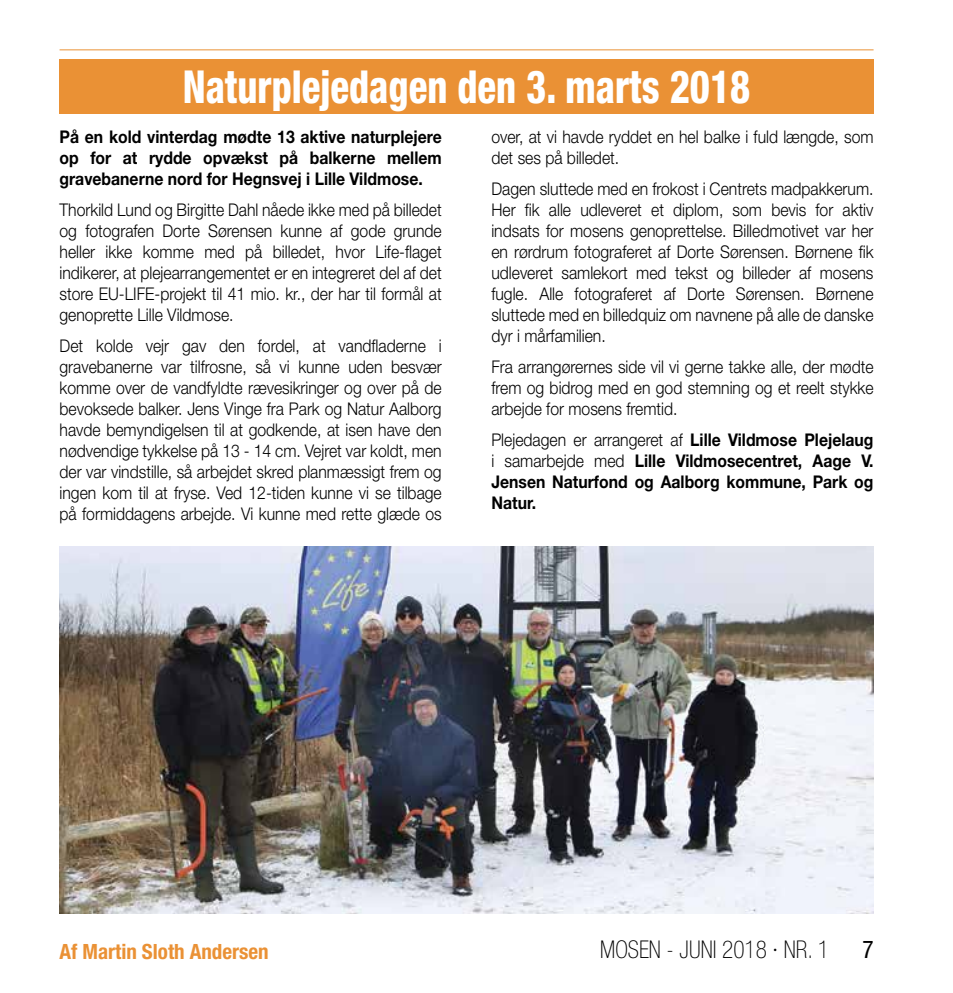
<style>
.page{position:relative;width:953px;height:993px;background:#fff}
.page>*{position:absolute;margin:0;border:0;box-sizing:border-box;transform-origin:0 0}
.t1{font:800 condensed 45.5px "Helvetica Neue";color:#fff;scale:.85 1}
.t2{font:100 condensed 24.5px "Helvetica Neue";color:#000;scale:.95 1}
.t3{font:condensed 24.5px "Helvetica Neue";color:#000;scale:.95 1}
.t4{font:700 condensed 21px "Helvetica Neue";color:#ea9135}
.t5{font:300 17.5px/21px "Helvetica Neue";color:#000;text-align:justify;scale:.9 1}
.t6{font:700 17.5px/21px "Helvetica Neue";color:#000;text-align:justify;scale:.9 1}
.s1{font-weight:300}
</style>
<div class="page">
<img style="left:60px;top:546px;width:813px;height:367px">
<hr style="left:60px;top:50px;width:813px;height:1px;background:#ea9135">
<div style="left:60px;top:60px;width:813px;height:54px;background:#ea9135"></div>
<h1 class="t1" style="left:183px;top:58px;width:669px">Naturplejedagen den 3. marts 2018</h1>
<p class="t6" style="left:60px;top:126px;width:426px">På en kold vinterdag mødte 13 aktive naturplejere op for at rydde opvækst på balkerne mellem gravebanerne nord for Hegnsvej i Lille Vildmose.</p>
<p class="t5" style="left:60px;top:198px;width:426px">Thorkild Lund og Birgitte Dahl nåede ikke med på billedet og fotografen Dorte Sørensen kunne af gode grunde heller ikke komme med på billedet, hvor Life-flaget indikerer, at plejearrangementet er en integreret del af det store EU-LIFE-projekt til 41 mio. kr., der har til formål at genoprette Lille Vildmose.</p>
<p class="t5" style="left:60px;top:334px;width:426px">Det kolde vejr gav den fordel, at vandfladerne i gravebanerne var tilfrosne, så vi kunne uden besvær komme over de vandfyldte rævesikringer og over på de bevoksede balker. Jens Vinge fra Park og Natur Aalborg havde bemyndigelsen til at godkende, at isen have den nødvendige tykkelse på 13 - 14 cm. Vejret var koldt, men der var vindstille, så arbejdet skred planmæssigt frem og ingen kom til at fryse. Ved 12-tiden kunne vi se tilbage på formiddagens arbejde. Vi kunne med rette glæde os</p>
<p class="t5" style="left:491px;top:126px;width:426px">over, at vi havde ryddet en hel balke i fuld længde, som det ses på billedet.</p>
<p class="t5" style="left:491px;top:178px;width:426px">Dagen sluttede med en frokost i Centrets madpakkerum.<br>Her fik alle udleveret et diplom, som bevis for aktiv indsats for mosens genoprettelse. Billedmotivet var her en rørdrum fotograferet af Dorte Sørensen. Børnene fik udleveret samlekort med tekst og billeder af mosens fugle. Alle fotograferet af Dorte Sørensen. Børnene sluttede med en billedquiz om navnene på alle de danske dyr i mårfamilien.</p>
<p class="t5" style="left:491px;top:356px;width:426px">Fra arrangørernes side vil vi gerne takke alle, der mødte frem og bidrog med en god stemning og et reelt stykke arbejde for mosens fremtid.</p>
<p class="t6" style="left:491px;top:428px;width:426px"><span class="s1">Plejedagen er arrangeret af</span> Lille Vildmose Plejelaug <span class="s1">i samarbejde med</span> Lille Vildmosecentret, Aage V.<br>Jensen Naturfond og Aalborg kommune, Park og Natur.</p>
<p class="t4" style="left:60px;top:938px;width:211px">Af Martin Sloth Andersen</p>
<h2 class="t2" style="left:600px;top:935px;width:242px">MOSEN - JUNI 2018 · NR. 1</h2>
<h2 class="t3" style="left:862px;top:935px;width:13px">7</h2>
</div>
